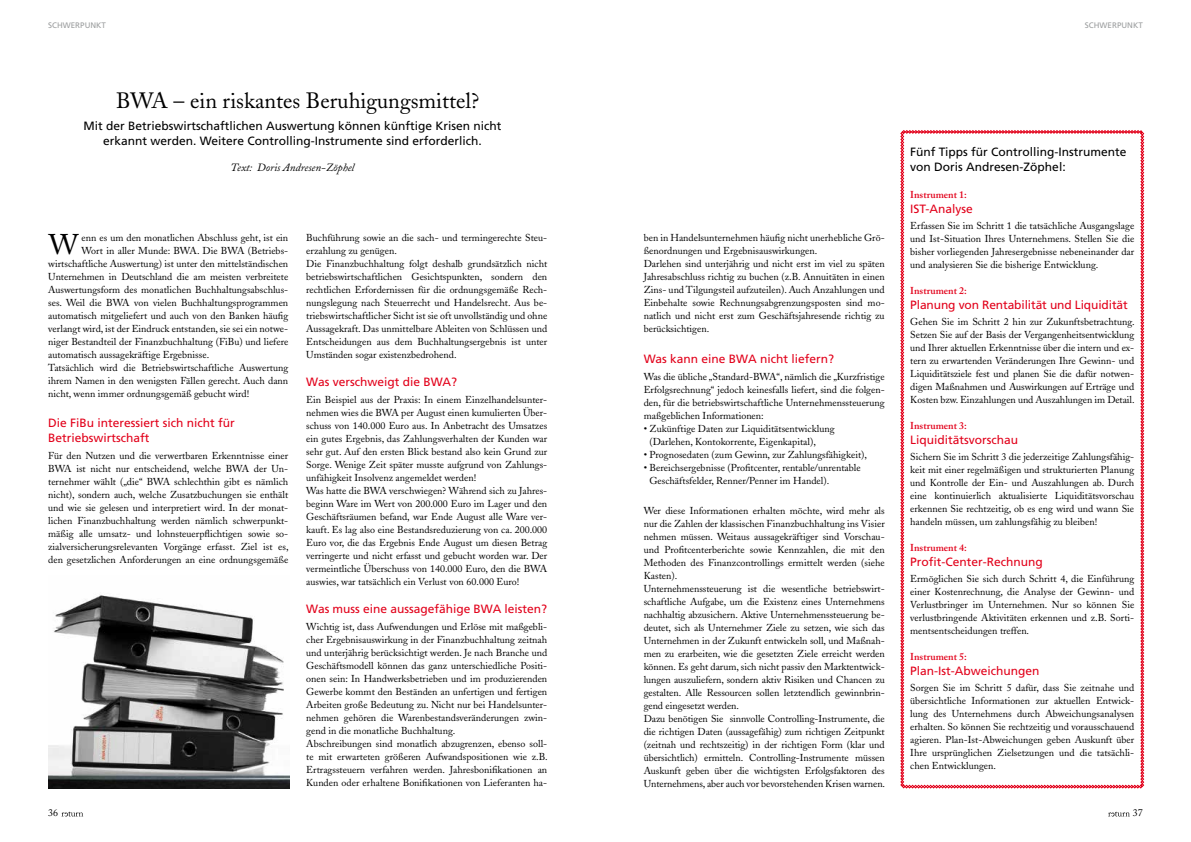
<style>
.page{position:relative;width:1191px;height:842px;background:#fff}
.page>*{position:absolute;margin:0;border:0;box-sizing:border-box;transform-origin:0 0}
.t1{font:28.3px "Adobe Caslon";color:#000}
.t2{font:22px "Adobe Caslon";color:#000}
.t3{font:12px/15px "Frutiger";color:#e2001a}
.t4{font:12px/15px "Frutiger";color:#000}
.t5{font:italic 11px "Adobe Caslon";color:#000}
.t6{font:10px/13px "Adobe Caslon";color:#000;text-align:justify}
.t7{font:600 10px "Adobe Caslon";color:#e2001a}
.t8{font:8px "Frutiger";color:#9c9e9f}
</style>
<div class="page">
<svg style="left:62px;top:811px;width:21px;height:5px"></svg>
<svg style="left:1108px;top:811px;width:21px;height:5px"></svg>
<svg style="left:900px;top:130px;width:244px;height:658px"></svg>
<img style="left:48px;top:595px;width:241px;height:193px">
<p class="t8" style="left:48px;top:21px;width:22px">Schwerp</p>
<p class="t8" style="left:85px;top:21px;width:23px">unkt</p>
<p class="t8" style="left:1085px;top:21px;width:22px">Schwerp</p>
<p class="t8" style="left:1121px;top:21px;width:23px">unkt</p>
<h2 class="t2" style="left:116px;top:87px;width:365px">BWA – ein riskantes Beruhigungsmittel?</h2>
<p class="t4" style="left:83px;top:118px;width:420px;text-align:center">Mit der Betriebswirtschaftlichen Auswertung können künftige Krisen nicht erkannt werden. Weitere Controlling-I nstrumente sind erforderlich.</p>
<p class="t5" style="left:230px;top:161px;width:125px">Text: Doris Andresen-Zöphel</p>
<h1 class="t1" style="left:49px;top:228px;width:31px">W</h1>
<p class="t6" style="left:82px;top:231px;width:208px">enn es um den monatlichen Abschluss geht, ist ein</p>
<p class="t6" style="left:82px;top:244px;width:208px">Wort in aller Munde: BWA. Die BWA (Betriebs-</p>
<p class="t6" style="left:48px;top:257px;width:241px">wirtschaftliche Auswertung) ist unter den mittelständischen</p>
<p class="t6" style="left:48px;top:270px;width:242px">Unternehmen in Deutschland die am meisten verbreitete</p>
<p class="t6" style="left:48px;top:283px;width:242px">Auswertungsform des monatlichen Buchhaltungsabschlus-</p>
<p class="t6" style="left:48px;top:296px;width:242px">ses. Weil die BWA von vielen Buchhaltungsprogrammen</p>
<p class="t6" style="left:48px;top:309px;width:242px">automatisch mitgeliefert und auch von den Banken häufig</p>
<p class="t6" style="left:48px;top:322px;width:241px">verlangt wird, ist der Eindruck entstanden, sie sei ein notwe-</p>
<p class="t6" style="left:48px;top:335px;width:241px">niger Bestandteil der Finanzbuchhaltung (FiBu) und liefere</p>
<p class="t6" style="left:48px;top:348px;width:162px">automatisch aussagekräftige Ergebnisse.</p>
<p class="t6" style="left:48px;top:361px;width:242px">Tatsächlich wird die Betriebswirtschaftliche Auswertung</p>
<p class="t6" style="left:48px;top:374px;width:241px">ihrem Namen in den wenigsten Fällen gerecht. Auch dann</p>
<p class="t6" style="left:48px;top:387px;width:203px">nicht, wenn immer ordnungsgemäß gebucht wird!</p>
<p class="t3" style="left:48px;top:415px;width:188px">Die FiBu interessiert sich nicht für<br>Betriebswirtschaft</p>
<p class="t6" style="left:48px;top:449px;width:242px">Für den Nutzen und die verwertbaren Erkenntnisse einer BWA ist nicht nur entscheidend, welche BWA der Un&shy;ternehmer wählt („die“ BWA schlechthin gibt es nämlich nicht), sondern auch, welche Zusatzbuchungen sie enthält und wie sie gelesen und interpretiert wird. In der monat&shy;lichen Finanzbuchhaltung werden nämlich schwerpunkt&shy;mäßig alle umsatz- und lohnsteuerpflichtigen sowie so&shy;zialversicherungsrelevanten Vorgänge erfasst. Ziel ist es, den gesetzlichen Anforderungen an eine ordnungsgemäße</p>
<p class="t6" style="left:306px;top:231px;width:242px;text-align:left">Buchführung sowie an die sach- und termingerechte Steu&shy;erzahlung zu genügen.<br>Die Finanzbuchhaltung folgt deshalb grundsätzlich nicht betriebswirtschaftlichen Gesichtspunkten, sondern den rechtlichen Erfordernissen für die ordnungsgemäße Rech&shy;nungslegung nach Steuerrecht und Handelsrecht. Aus be&shy;triebswirtschaftlicher Sicht ist sie oft unvollständig und ohne Aussagekraft. Das unmittelbare Ableiten von Schlüssen und Entscheidungen aus dem Buchhaltungsergebnis ist unter Umständen sogar existenzbedrohend.</p>
<p class="t3" style="left:306px;top:374px;width:152px">Was verschweigt die BWA?</p>
<p class="t6" style="left:306px;top:393px;width:242px;text-align:left">Ein Beispiel aus der Praxis: In einem Einzelhandelsunter&shy;nehmen wies die BWA per August einen kumulierten Über&shy;schuss von 140.000 Euro aus. In Anbetracht des Umsatzes ein gutes Ergebnis, das Zahlungsverhalten der Kunden war sehr gut. Auf den ersten Blick bestand also kein Grund zur Sorge. Wenige Zeit später musste aufgrund von Zahlungs&shy;unfähigkeit Insolvenz angemeldet werden!<br>Was hatte die BWA verschwiegen? Während sich zu Jahres&shy;beginn Ware im Wert von 200.000 Euro im Lager und den Geschäftsräumen befand, war Ende August alle Ware ver&shy;kauft. Es lag also eine Bestandsreduzierung von ca. 200.000<br>Euro vor, die das Ergebnis Ende August um diesen Betrag verringerte und nicht erfasst und gebucht worden war. Der vermeintliche Überschuss von 140.000 Euro, den die BWA auswies, war tatsächlich ein Verlust von 60.000 Euro!</p>
<p class="t3" style="left:306px;top:601px;width:242px">Was muss eine aussagefähige BWA leisten?</p>
<p class="t6" style="left:306px;top:620px;width:243px;text-align:left">Wichtig ist, dass Aufwendungen und Erlöse mit maßgebli&shy;cher Ergebnisauswirkung in der Finanzbuchhaltung zeitnah und unterjährig berücksichtigt werden. Je nach Branche und Geschäftsmodell können das ganz unterschiedliche Positi&shy;onen sein: In Handwerksbetrieben und im produzierenden Gewerbe kommt den Beständen an unfertigen und fertigen Arbeiten große Bedeutung zu. Nicht nur bei Handelsunter&shy;nehmen gehören die Warenbestandsveränderungen zwin&shy;gend in die monatliche Buchhaltung.<br>Abschreibungen sind monatlich abzugrenzen, ebenso soll&shy;te mit erwarteten größeren Aufwandspositionen wie z.B.<br>Ertragssteuern verfahren werden. Jahresbonifikationen an Kunden oder erhaltene Bonifikationen von Lieferanten ha-</p>
<p class="t6" style="left:643px;top:231px;width:242px;text-align:left">ben in Handelsunternehmen häufig nicht unerhebliche Grö&shy;ßenordnungen und Ergebnisauswirkungen.<br>Darlehen sind unterjährig und nicht erst im viel zu späten Jahresabschluss richtig zu buchen (z.B. Annuitäten in einen Zins- und Tilgungsteil aufzuteilen). Auch Anzahlungen und Einbehalte sowie Rechnungsabgrenzungsposten sind mo&shy;natlich und nicht erst zum Geschäftsjahresende richtig zu berücksichtigen.</p>
<p class="t3" style="left:643px;top:351px;width:192px">Was kann eine BWA nicht liefern?</p>
<p class="t6" style="left:643px;top:370px;width:242px">Was die übliche „Standard-BWA“, nämlich die „Kurzfristige Erfolgsrechnung“ jedoch keinesfalls liefert, sind die folgen&shy;den, für die betriebswirtschaftliche Unternehmenssteuerung maßgeblichen Informationen:</p>
<p class="t6" style="left:649px;top:422px;width:187px;text-indent:-6px">• Zukünftige Daten zur Liquiditätsentwicklung (Darlehen, Kontokorrente, Eigenkapital),</p>
<p class="t6" style="left:643px;top:448px;width:225px">• Prognosedaten (zum Gewinn, zur Zahlungsfähigkeit),</p>
<p class="t6" style="left:649px;top:461px;width:213px;text-indent:-6px">• Bereichsergebnisse (Profitcenter, rentable/unrentable<br>Geschäftsfelder, Renner/Penner im Handel).</p>
<p class="t6" style="left:643px;top:504px;width:243px;text-align:left">Wer diese Informationen erhalten möchte, wird mehr als nur die Zahlen der klassischen Finanzbuchhaltung ins Visier nehmen müssen. Weitaus aussagekräftiger sind Vorschau&shy;und Profitcenterberichte sowie Kennzahlen, die mit den Methoden des Finanzcontrollings ermittelt werden (siehe Kasten).<br>Unternehmenssteuerung ist die wesentliche betriebswirt&shy;schaftliche Aufgabe, um die Existenz eines Unternehmens nachhaltig abzusichern. Aktive Unternehmenssteuerung be&shy;deutet, sich als Unternehmer Ziele zu setzen, wie sich das Unternehmen in der Zukunft entwickeln soll, und Maßnah&shy;men zu erarbeiten, wie die gesetzten Ziele erreicht werden können. Es geht darum, sich nicht passiv den Marktentwick&shy;lungen auszuliefern, sondern aktiv Risiken und Chancen zu gestalten. Alle Ressourcen sollen letztendlich gewinnbrin&shy;gend eingesetzt werden.<br>Dazu benötigen Sie sinnvolle Controlling-Instrumente, die die richtigen Daten (aussagefähig) zum richtigen Zeitpunkt (zeitnah und rechtszeitig) in der richtigen Form (klar und übersichtlich) ermitteln. Controlling-Instrumente müssen Auskunft geben über die wichtigsten Erfolgsfaktoren des Unternehmens, aber auch vor bevorstehenden Krisen warnen.</p>
<p class="t4" style="left:910px;top:144px;width:218px">Fünf Tipps für Controlling-I nstrumente von Doris Andresen-Zöphel:</p>
<p class="t7" style="left:910px;top:189px;width:58px">Instrument 1:</p>
<p class="t3" style="left:910px;top:201px;width:64px">I ST-Analyse</p>
<p class="t6" style="left:910px;top:220px;width:225px">Erfassen Sie im Schritt 1 die tatsächliche Ausgangslage und Ist-Situation Ihres Unternehmens. Stellen Sie die bisher vorliegenden Jahresergebnisse nebeneinander dar und analysieren Sie die bisherige Entwicklung.</p>
<p class="t7" style="left:910px;top:285px;width:58px">Instrument 2:</p>
<p class="t3" style="left:910px;top:297px;width:219px">Planung von Rentabilität und Liquidität</p>
<p class="t6" style="left:910px;top:316px;width:226px">Gehen Sie im Schritt 2 hin zur Zukunftsbetrachtung.<br>Setzen Sie auf der Basis der Vergangenheitsentwicklung und Ihrer aktuellen Erkenntnisse über die intern und ex&shy;tern zu erwartenden Veränderungen Ihre Gewinn- und Liquiditätsziele fest und planen Sie die dafür notwen&shy;digen Maßnahmen und Auswirkungen auf Erträge und Kosten bzw. Einzahlungen und Auszahlungen im Detail.</p>
<p class="t7" style="left:910px;top:420px;width:58px">Instrument 3:</p>
<p class="t3" style="left:910px;top:432px;width:110px">Liquiditätsvorschau</p>
<p class="t6" style="left:910px;top:451px;width:225px">Sichern Sie im Schritt 3 die jederzeitige Zahlungsfähig&shy;keit mit einer regelmäßigen und strukturierten Planung und Kontrolle der Ein- und Auszahlungen ab. Durch eine kontinuierlich aktualisierte Liquiditätsvorschau erkennen Sie rechtzeitig, ob es eng wird und wann Sie handeln müssen, um zahlungsfähig zu bleiben!</p>
<p class="t7" style="left:910px;top:542px;width:58px">Instrument 4:</p>
<p class="t3" style="left:910px;top:554px;width:134px">Profit-Center-Rechnung</p>
<p class="t6" style="left:910px;top:573px;width:225px">Ermöglichen Sie sich durch Schritt 4, die Einführung einer Kostenrechnung, die Analyse der Gewinn- und Verlustbringer im Unternehmen. Nur so können Sie verlustbringende Aktivitäten erkennen und z.B. Sorti&shy;mentsentscheidungen treffen.</p>
<p class="t7" style="left:910px;top:651px;width:58px">Instrument 5:</p>
<p class="t3" style="left:910px;top:663px;width:131px">Plan-Ist-Abweichungen</p>
<p class="t6" style="left:910px;top:682px;width:225px">Sorgen Sie im Schritt 5 dafür, dass Sie zeitnahe und übersichtliche Informationen zur aktuellen Entwick&shy;lung des Unternehmens durch Abweichungsanalysen erhalten. So können Sie rechtzeitig und vorausschauend agieren. Plan-Ist-Abweichungen geben Auskunft über Ihre ursprünglichen Zielsetzungen und die tatsächli&shy;chen Entwicklungen.</p>
<p class="t6" style="left:48px;top:807px;width:11px">36</p>
<p class="t6" style="left:1132px;top:807px;width:11px">37</p>
</div>
